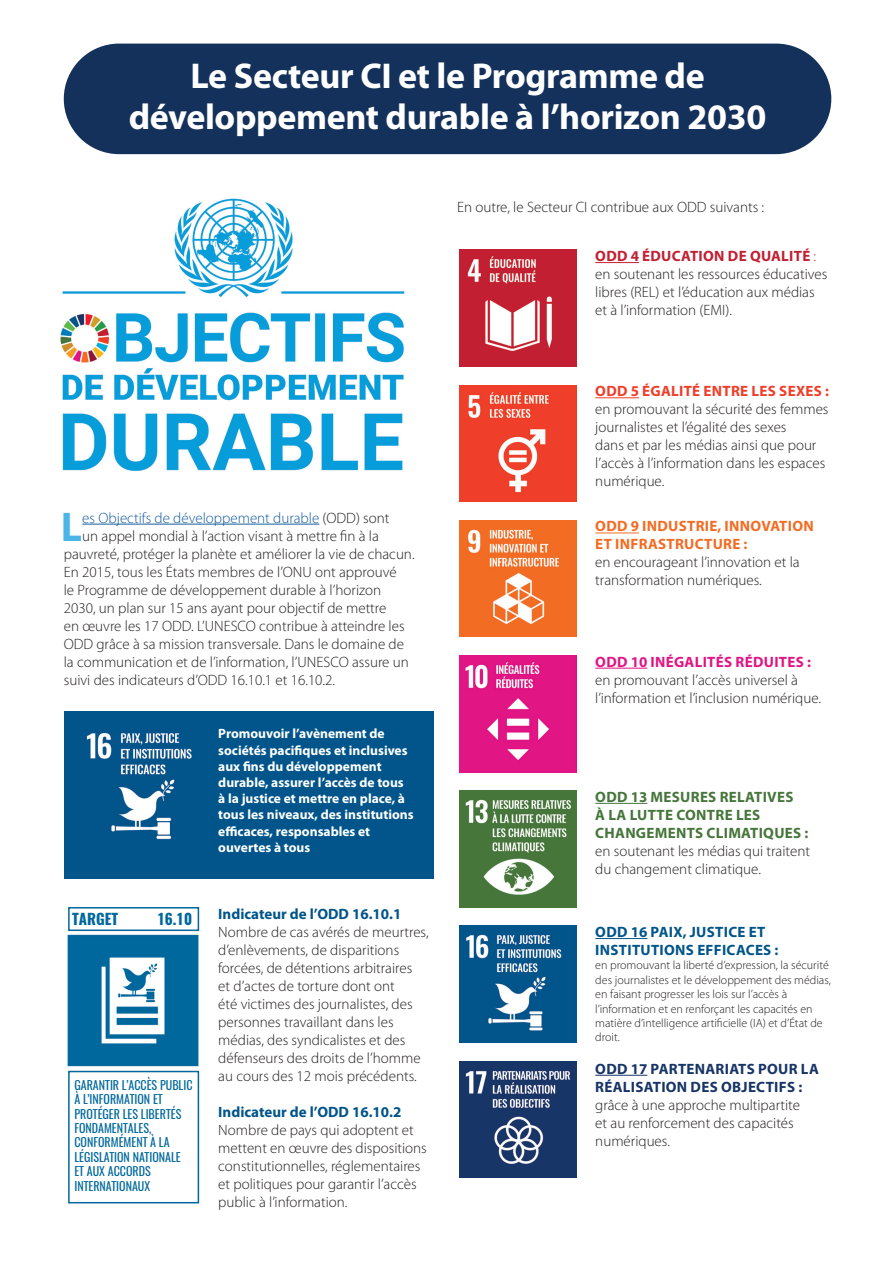
<style>
.page{position:relative;width:893px;height:1263px;background:#fff}
.page>*{position:absolute;margin:0;border:0;box-sizing:border-box;transform-origin:0 0}
.CI_body{font:700 41.7px "Myriad Pro";color:#4bb5e7}
.CL_title{font:700 36px/40.5px "Myriad Pro";letter-spacing:-.01em;color:#fff;text-align:center}
.CI_body-2{font:300 15px/18px "Myriad Pro";color:#231f20}
.CI_body-3{font:700 15px/18px "Myriad Pro";letter-spacing:.005em;color:#01558a}
.CI_body-4{font:700 15px/18px "Myriad Pro";letter-spacing:.02em;color:#46763b}
.CI_body-5{font:300 15px "Myriad Pro";color:#175d9e}
.CI_body-6{font:700 15px/18px "Myriad Pro";letter-spacing:.02em;color:#f36c24}
.CI_body-7{font:700 15px "Myriad Pro";letter-spacing:.02em;color:#ef3e2a}
.CI_body-8{font:700 15px "Myriad Pro";letter-spacing:.02em;color:#e11584}
.CI_body-9{font:700 15px "Myriad Pro";letter-spacing:.02em;color:#c21f32}
.CI_body-10{font:700 15px "Oswald";color:#00689d}
.CI_body-11{font:700 13.5px/16.2px "Myriad Pro";color:#fff}
.CI_body-12{font:300 12px/14.4px "Myriad Pro";color:#231f20}
.CI_body-13{font:12px/14.4px "Oswald";color:#00689d}
.s1{color:#231f20}
.s2{font-weight:300}
.s3{font-weight:700;color:#183567}
</style>
<div class="page">
<hr style="left:595px;top:262px;width:44px;height:1px;background:#c21f32">
<hr style="left:595px;top:397px;width:44px;height:1px;background:#ef3e2a">
<hr style="left:595px;top:533px;width:44px;height:1px;background:#f36c24">
<hr style="left:595px;top:668px;width:52px;height:1px;background:#e11584">
<hr style="left:595px;top:803px;width:52px;height:1px;background:#46763b">
<hr style="left:595px;top:1075px;width:52px;height:1px;background:#183567">
<hr style="left:595px;top:938px;width:52px;height:1px;background:#01558a">
<hr style="left:82px;top:524px;width:237px;height:1px;background:#175d9e">
<div style="left:64px;top:44px;width:767px;height:110px;background:#14315b;border-radius:55px"></div>
<img style="left:460px;top:250px;width:116px;height:116px">
<img style="left:460px;top:385px;width:116px;height:117px">
<img style="left:460px;top:520px;width:116px;height:117px">
<img style="left:460px;top:655px;width:116px;height:117px">
<img style="left:460px;top:791px;width:116px;height:116px">
<img style="left:460px;top:926px;width:116px;height:116px">
<img style="left:460px;top:1061px;width:116px;height:116px">
<img style="left:67px;top:931px;width:132px;height:136px">
<div style="left:64px;top:711px;width:370px;height:168px;background:#01558a"></div>
<img style="left:86px;top:732px;width:106px;height:108px">
<img style="left:60px;top:198px;width:345px;height:273px">
<div style="left:68px;top:907px;width:131px;height:24px;border:2px solid #00689d"></div>
<div style="left:68px;top:1071px;width:131px;height:132px;border:2px solid #00689d"></div>
<p class="CL_title" style="left:129px;top:55px;width:639px">Le Secteur CI et le Programme de développement durable à l’horizon 2030</p>
<p class="CI_body-2" style="left:457px;top:198px;width:309px">En outre, le Secteur CI contribue aux ODD suivants :</p>
<p class="CI_body" style="left:61px;top:499px;width:23px">L</p>
<p class="CI_body-5" style="left:82px;top:509px;width:309px">es Objectifs de développement durable <span class="s1">(ODD) sont</span></p>
<p class="CI_body-2" style="left:82px;top:526px;width:298px">un appel mondial à l’action visant à mettre fin à la</p>
<p class="CI_body-2" style="left:64px;top:544px;width:352px">pauvreté, protéger la planète et améliorer la vie de chacun.</p>
<p class="CI_body-2" style="left:64px;top:562px;width:334px">En 2015, tous les États membres de l’ONU ont approuvé</p>
<p class="CI_body-2" style="left:64px;top:580px;width:319px">le Programme de développement durable à l’horizon</p>
<p class="CI_body-2" style="left:64px;top:598px;width:324px">2030, un plan sur 15 ans ayant pour objectif de mettre</p>
<p class="CI_body-2" style="left:64px;top:616px;width:342px">en œuvre les 17 ODD. L’UNESCO contribue à atteindre les</p>
<p class="CI_body-2" style="left:64px;top:634px;width:342px">ODD grâce à sa mission transversale. Dans le domaine de</p>
<p class="CI_body-2" style="left:64px;top:652px;width:347px">la communication et de l’information, l’UNESCO assure un</p>
<p class="CI_body-2" style="left:64px;top:670px;width:273px">suivi des indicateurs d’ODD 16.10.1 et 16.10.2.</p>
<p class="CI_body-10" style="left:72px;top:908px;width:47px">TARGET</p>
<p class="CI_body-10" style="left:157px;top:908px;width:36px">16.10</p>
<p class="CI_body-13" style="left:74px;top:1078px;width:120px">GARANTIR L’ACCÈS PUBLIC<br>À L’INFORMATION ET<br>PROTÉGER LES LIBERTÉS<br>FONDAMENTALES,<br>CONFORMÉMENT À LA<br>LÉGISLATION NATIONALE<br>ET AUX ACCORDS<br>INTERNATIONAUX</p>
<p class="CI_body-11" style="left:218px;top:725px;width:197px">Promouvoir l’avènement de sociétés pacifiques et inclusives aux fins du développement durable, assurer l’accès de tous à la justice et mettre en place, à tous les niveaux, des institutions efficaces, responsables et ouvertes à tous</p>
<p class="CI_body-3" style="left:218px;top:904px;width:185px">Indicateur de l’ODD 16.10.1</p>
<p class="CI_body-2" style="left:218px;top:923px;width:212px">Nombre de cas avérés de meurtres, d’enlèvements, de disparitions forcées, de détentions arbitraires<br>et d’actes de torture dont ont<br>été victimes des journalistes, des personnes travaillant dans les médias, des syndicalistes et des défenseurs des droits de l’homme au cours des 12 mois précédents.</p>
<p class="CI_body-3" style="left:218px;top:1102px;width:185px">Indicateur de l’ODD 16.10.2</p>
<p class="CI_body-2" style="left:218px;top:1121px;width:210px">Nombre de pays qui adoptent et mettent en œuvre des dispositions constitutionnelles, réglementaires et politiques pour garantir l’accès public à l’information.</p>
<p class="CI_body-9" style="left:595px;top:246px;width:222px">ODD 4 ÉDUCATION DE QUALITÉ <span class="s2">:</span></p>
<p class="CI_body-2" style="left:595px;top:265px;width:234px">en soutenant les ressources éducatives libres (REL) et l’éducation aux médias et à l’information (EMI).</p>
<p class="CI_body-7" style="left:595px;top:381px;width:235px">ODD 5 ÉGALITÉ ENTRE LES SEXES :</p>
<p class="CI_body-2" style="left:595px;top:400px;width:235px">en promouvant la sécurité des femmes journalistes et l’égalité des sexes<br>dans et par les médias ainsi que pour l’accès à l’information dans les espaces numérique.</p>
<p class="CI_body-6" style="left:595px;top:517px;width:220px">ODD 9 INDUSTRIE, INNOVATION<br>ET INFRASTRUCTURE :</p>
<p class="CI_body-2" style="left:595px;top:553px;width:206px">en encourageant l’innovation et la transformation numériques.</p>
<p class="CI_body-8" style="left:595px;top:652px;width:217px">ODD 10 INÉGALITÉS RÉDUITES :</p>
<p class="CI_body-2" style="left:595px;top:670px;width:227px">en promouvant l’accès universel à l’information et l’inclusion numérique.</p>
<p class="CI_body-4" style="left:595px;top:787px;width:215px">ODD 13 MESURES RELATIVES<br>À LA LUTTE CONTRE LES<br>CHANGEMENTS CLIMATIQUES :</p>
<p class="CI_body-2" style="left:595px;top:842px;width:216px">en soutenant les médias qui traitent du changement climatique.</p>
<p class="CI_body-3" style="left:595px;top:922px;width:185px">ODD 16 PAIX, JUSTICE ET<br>INSTITUTIONS EFFICACES :</p>
<p class="CI_body-12" style="left:595px;top:958px;width:237px">en promouvant la liberté d’expression, la sécurité des journalistes et le développement des médias, en faisant progresser les lois sur l’accès à l’information et en renforçant les capacités en matière d’intelligence artificielle (IA) et d’État de droit.</p>
<p class="CI_body-2" style="left:595px;top:1059px;width:225px"><span class="s3">ODD 17 PARTENARIATS POUR LA<br>RÉALISATION DES OBJECTIFS : </span>grâce à une approche multipartite<br>et au renforcement des capacités numériques.</p>
</div>
